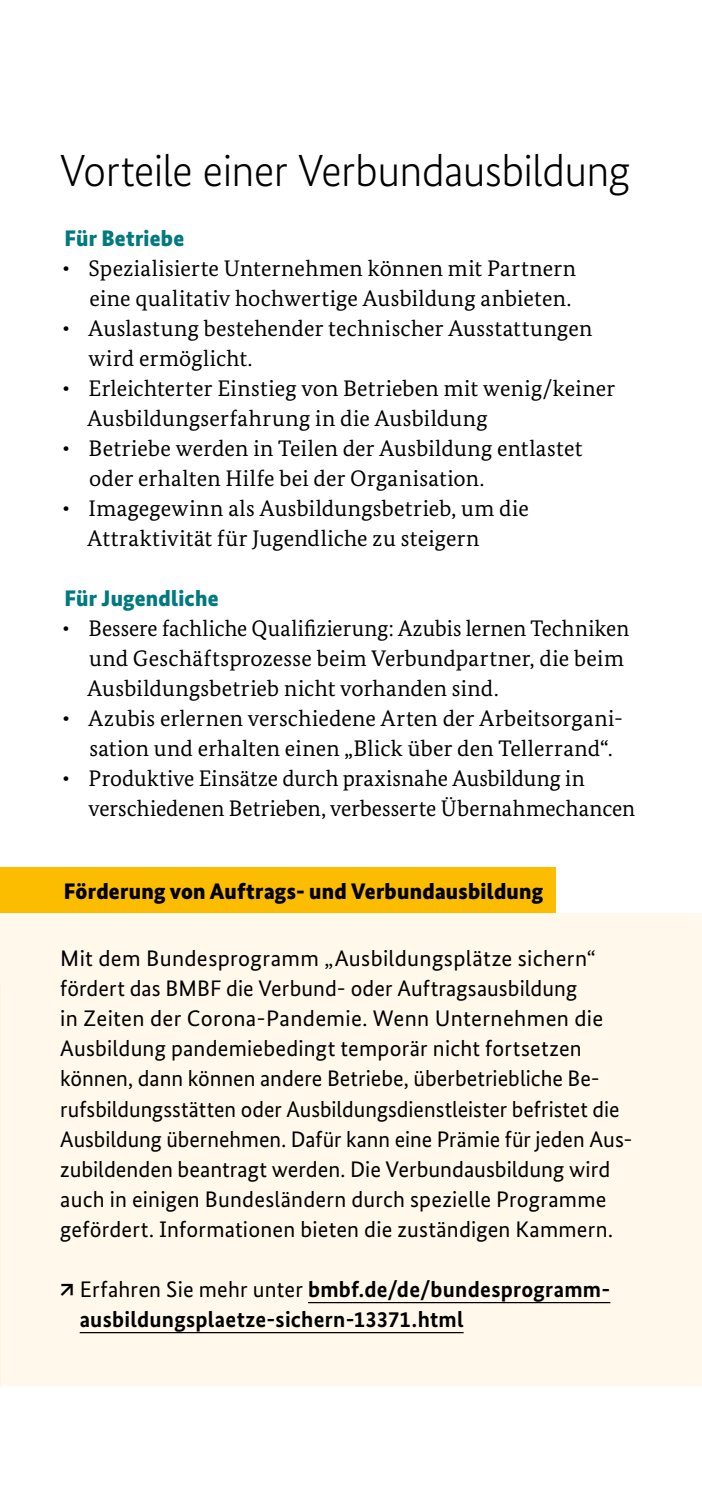
<style>
.page{position:relative;width:702px;height:1489px;background:#fff}
.page>*{position:absolute;margin:0;border:0;box-sizing:border-box;transform-origin:0 0}
.H1_Headline{font:300 45px "Bundes Sans";letter-spacing:-.02em;color:#000}
.t1{font:22.5px/30px "Bundes Serif";letter-spacing:.01em;color:#000}
.Fließtext{font:22.5px/30px "Bundes Sans";letter-spacing:.005em;color:#000}
.Fließtext-2{font:700 22.5px/30px "Bundes Sans";letter-spacing:.01em;color:#000}
.H2_Subheadline{font:900 22.5px "Bundes Sans";letter-spacing:.01em;color:#000}
.H2_Subheadline-2{font:900 22.5px "Bundes Sans";letter-spacing:.01em;color:#00797f}
.s1{font-weight:400}
</style>
<div class="page">
<div style="left:0;top:913px;width:702px;height:472px;background:#fff8eb"></div>
<div style="left:0;top:867px;width:556px;height:46px;background:#fcbd00"></div>
<hr style="left:308px;top:1301px;width:302px;height:2px;background:#000">
<hr style="left:80px;top:1331px;width:383px;height:2px;background:#000">
<hr style="left:701px;top:0;width:1px;height:1488px;background:#00797f">
<h1 class="H1_Headline" style="left:60px;top:145px;width:572px">Vorteile einer Verbundausbildung</h1>
<h2 class="H2_Subheadline-2" style="left:65px;top:225px;width:121px">Für Betriebe</h2>
<p class="t1" style="left:62px;top:253px;width:515px;text-align:right">∙ Spezialisierte Unternehmen können mit Partnern eine qualitativ hochwertige Ausbildung anbieten.</p>
<p class="t1" style="left:88px;top:313px;width:505px;text-indent:-26px">∙ Auslastung bestehender technischer Ausstattungen wird ermöglicht.</p>
<p class="t1" style="left:87px;top:373px;width:529px;text-indent:-25px">∙ Erleichterter Einstieg von Betrieben mit wenig/keiner<br>Ausbildungserfahrung in die Ausbildung</p>
<p class="t1" style="left:89px;top:433px;width:495px;text-indent:-27px">∙ Betriebe werden in Teilen der Ausbildung entlastet oder erhalten Hilfe bei der Organisation.</p>
<p class="t1" style="left:87px;top:493px;width:443px;text-indent:-25px">∙ Imagegewinn als Ausbildungsbetrieb, um die<br>Attraktivität für Jugendliche zu steigern</p>
<h2 class="H2_Subheadline-2" style="left:65px;top:585px;width:155px">Für Jugendliche</h2>
<p class="t1" style="left:87px;top:613px;width:543px;text-indent:-25px">∙ Bessere fachliche Qualifizierung: Azubis lernen Techniken und Geschäftsprozesse beim Verbundpartner, die beim<br>Ausbildungsbetrieb nicht vorhanden sind.</p>
<p class="t1" style="left:89px;top:703px;width:535px;text-indent:-27px">∙ Azubis erlernen verschiedene Arten der Arbeitsorgani&shy;sation und erhalten einen „Blick über den Tellerrand“.</p>
<p class="t1" style="left:88px;top:763px;width:548px;text-indent:-26px">∙ Produktive Einsätze durch praxisnahe Ausbildung in verschiedenen Betrieben, verbesserte Übernahmechancen</p>
<h2 class="H2_Subheadline" style="left:64px;top:877px;width:481px">Förderung von Auftrags- und Verbundausbildung</h2>
<p class="Fließtext" style="left:60px;top:943px;width:573px">Mit dem Bundesprogramm „Ausbildungsplätze sichern“ fördert das BMBF die Verbund- oder Auftragsausbildung<br>in Zeiten der Corona-Pandemie. Wenn Unternehmen die Ausbildung pandemiebedingt temporär nicht fortsetzen können, dann können andere Betriebe, überbetriebliche Be&shy;rufsbildungsstätten oder Ausbildungsdienstleister befristet die Ausbildung übernehmen. Dafür kann eine Prämie für jeden Aus&shy;zubildenden beantragt werden. Die Verbundausbildung wird auch in einigen Bundesländern durch spezielle Programme gefördert. Informationen bieten die zuständigen Kammern.</p>
<p class="Fließtext-2" style="left:80px;top:1273px;width:532px;text-indent:-19px">↗ <span class="s1">Erfahren Sie mehr unter</span> bmbf.de/de/bundesprogramm&shy;ausbildungsplaetze-sichern-13371.html</p>
</div>
